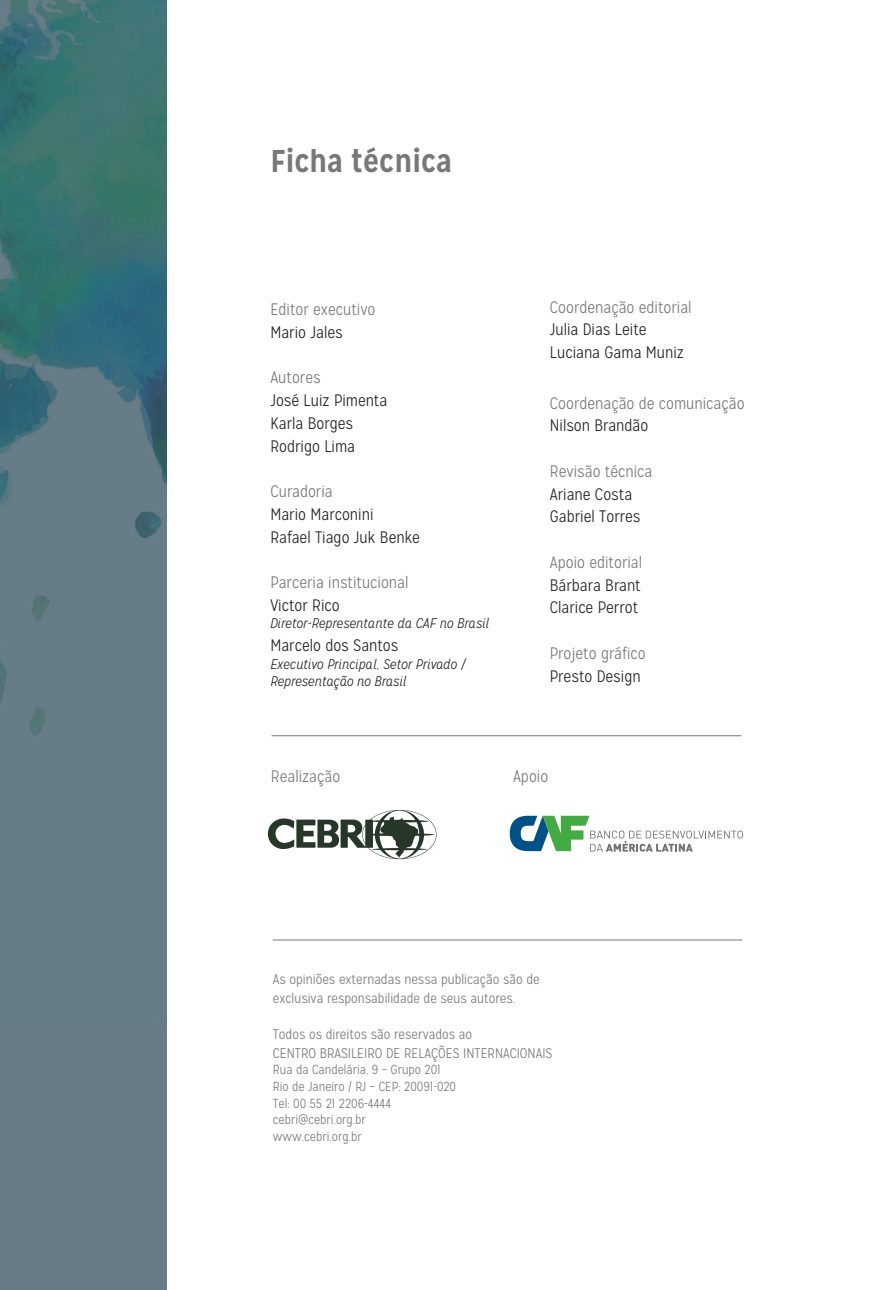
<style>
.page{position:relative;width:893px;height:1290px;background:#fff}
.page>*{position:absolute;margin:0;border:0;box-sizing:border-box;transform-origin:0 0}
.t1{font:700 31.5px "Mission Gothic";color:#76787b}
.t2{font:300 16.62px "Mission Gothic";color:#231f20}
.t3{font:300 16.62px "Mission Gothic";color:#76787b}
.t4{font:300 14px/18.4px "Mission Gothic";color:#76787b}
.t5{font:italic 300 14px/17.5px "Mission Gothic";color:#231f20}
.t6{font:300 13.12px/16.6px "Mission Gothic";color:#76787b}
</style>
<div class="page">
<div style="left:0;top:0;width:167px;height:1290px;background:#677c86"></div>
<img style="left:0;top:0;width:167px;height:736px">
<hr style="left:273px;top:940px;width:469px;height:1px;background:#76787b">
<hr style="left:272px;top:735px;width:469px;height:1px;background:#76787b">
<svg style="left:268px;top:810px;width:169px;height:49px"></svg>
<svg style="left:510px;top:816px;width:233px;height:36px"></svg>
<p class="t1" style="left:270px;top:142px;width:183px">Ficha técnica</p>
<p class="t3" style="left:270px;top:300px;width:107px">Editor executivo</p>
<p class="t2" style="left:270px;top:322px;width:74px">Mario Jales</p>
<p class="t3" style="left:270px;top:368px;width:52px">Autores</p>
<p class="t2" style="left:270px;top:391px;width:118px">José Luiz Pimenta</p>
<p class="t2" style="left:270px;top:413px;width:84px">Karla Borges</p>
<p class="t2" style="left:270px;top:436px;width:86px">Rodrigo Lima</p>
<p class="t3" style="left:270px;top:482px;width:64px">Curadoria</p>
<p class="t2" style="left:270px;top:504px;width:105px">Mario Marconini</p>
<p class="t2" style="left:270px;top:527px;width:151px">Rafael Tiago Juk Benke</p>
<p class="t3" style="left:270px;top:573px;width:140px">Parceria institucional</p>
<p class="t2" style="left:270px;top:595px;width:71px">Victor Rico</p>
<p class="t5" style="left:270px;top:615px;width:221px">Diretor-Representante da CAF no Brasil</p>
<p class="t2" style="left:270px;top:636px;width:129px">Marcelo dos Santos</p>
<p class="t5" style="left:270px;top:655px;width:196px">Executivo Principal, Setor Privado /<br>Representação no Brasil</p>
<p class="t3" style="left:550px;top:297px;width:143px">Coordenação editorial</p>
<p class="t2" style="left:550px;top:320px;width:98px">Julia Dias Leite</p>
<p class="t2" style="left:550px;top:343px;width:136px">Luciana Gama Muniz</p>
<p class="t3" style="left:550px;top:393px;width:196px">Coordenação de comunicação</p>
<p class="t2" style="left:550px;top:416px;width:100px">Nilson Brandão</p>
<p class="t3" style="left:550px;top:461px;width:104px">Revisão técnica</p>
<p class="t2" style="left:550px;top:484px;width:84px">Ariane Costa</p>
<p class="t2" style="left:550px;top:507px;width:92px">Gabriel Torres</p>
<p class="t3" style="left:550px;top:552px;width:94px">Apoio editorial</p>
<p class="t2" style="left:550px;top:575px;width:92px">Bárbara Brant</p>
<p class="t2" style="left:550px;top:598px;width:90px">Clarice Perrot</p>
<p class="t3" style="left:550px;top:643px;width:97px">Projeto gráfico</p>
<p class="t2" style="left:550px;top:666px;width:92px">Presto Design</p>
<p class="t3" style="left:271px;top:767px;width:71px">Realização</p>
<p class="t3" style="left:513px;top:767px;width:37px">Apoio</p>
<p class="t4" style="left:273px;top:970px;width:268px">As opiniões externadas nessa publicação são de exclusiva responsabilidade de seus autores.</p>
<p class="t4" style="left:273px;top:1025px;width:201px">Todos os direitos são reservados ao</p>
<p class="t4" style="left:273px;top:1044px;width:281px">CENTRO BRASILEIRO DE RELAÇÕES INTERNACIONAIS</p>
<p class="t6" style="left:273px;top:1061px;width:169px">Rua da Candelária, 9 – Grupo 201</p>
<p class="t6" style="left:273px;top:1078px;width:185px">Rio de Janeiro / RJ – CEP: 20091-020</p>
<p class="t6" style="left:273px;top:1095px;width:120px">Tel: 00 55 21 2206-4444</p>
<p class="t6" style="left:273px;top:1111px;width:95px">cebri@cebri.org.br www.cebri.org.br</p>
</div>
